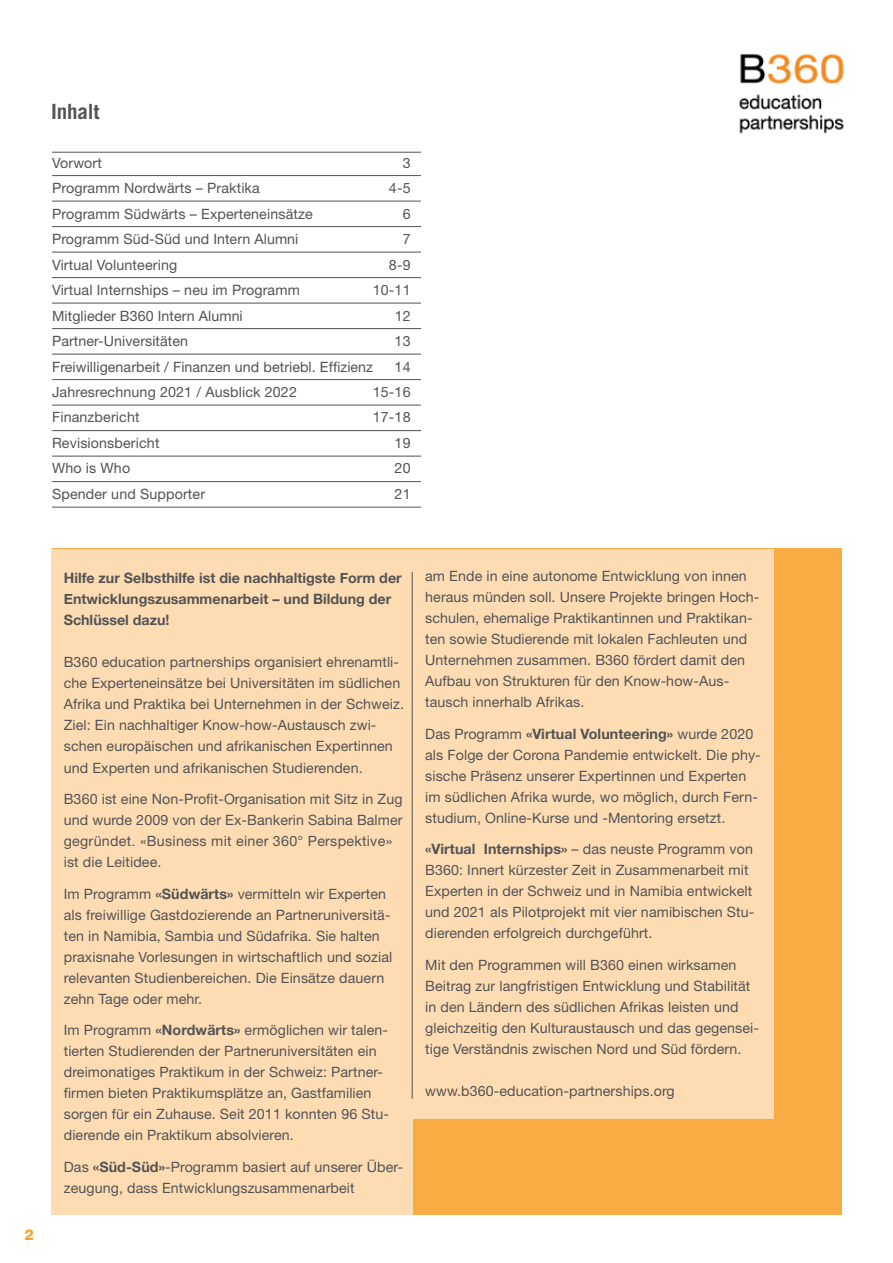
<style>
.page{position:relative;width:893px;height:1263px;background:#fff}
.page>*{position:absolute;margin:0;border:0;box-sizing:border-box;transform-origin:0 0}
.t1{font:700 21px "Trade Gothic";letter-spacing:-.005em;color:#535355}
.t2{font:800 15px "Helvetica Neue";color:#f9a22b}
.t3{font:14.25px/21px "Helvetica Neue";letter-spacing:.005em;color:#535355}
.t4{font:700 14.25px/21px "Helvetica Neue";color:#535355}
.s1{font-weight:700}
</style>
<div class="page">
<div style="left:52px;top:549px;width:790px;height:666px;background:#faac44"></div>
<img style="left:739px;top:53px;width:105px;height:81px">
<hr style="left:52px;top:152px;width:369px;height:1px;background:#535355">
<hr style="left:52px;top:175px;width:369px;height:1px;background:#535355">
<hr style="left:52px;top:201px;width:369px;height:1px;background:#535355">
<hr style="left:52px;top:226px;width:369px;height:1px;background:#535355">
<hr style="left:52px;top:252px;width:369px;height:1px;background:#535355">
<hr style="left:52px;top:277px;width:369px;height:1px;background:#535355">
<hr style="left:52px;top:303px;width:369px;height:1px;background:#535355">
<hr style="left:52px;top:328px;width:369px;height:1px;background:#535355">
<hr style="left:52px;top:354px;width:369px;height:1px;background:#535355">
<hr style="left:52px;top:379px;width:369px;height:1px;background:#535355">
<hr style="left:52px;top:405px;width:369px;height:1px;background:#535355">
<hr style="left:52px;top:430px;width:369px;height:1px;background:#535355">
<hr style="left:52px;top:456px;width:369px;height:1px;background:#535355">
<hr style="left:52px;top:481px;width:369px;height:1px;background:#535355">
<hr style="left:52px;top:507px;width:369px;height:1px;background:#535355">
<div style="left:51px;top:549px;width:361px;height:666px;background:#fedcb3"></div>
<div style="left:412px;top:549px;width:362px;height:569px;background:#fedcb3"></div>
<hr style="left:412px;top:572px;width:1px;height:527px;background:#535355">
<h1 class="t1" style="left:51px;top:99px;width:50px">Inhalt</h1>
<p class="t3" style="left:52px;top:152px;width:51px">Vorwort</p>
<p class="t3" style="left:403px;top:152px;width:9px">3</p>
<p class="t3" style="left:52px;top:177px;width:209px">Programm Nordwärts – Praktika</p>
<p class="t3" style="left:389px;top:177px;width:23px">4-5</p>
<p class="t3" style="left:52px;top:203px;width:262px">Programm Südwärts – Experteneinsätze</p>
<p class="t3" style="left:403px;top:203px;width:9px">6</p>
<p class="t3" style="left:52px;top:228px;width:248px">Programm Süd-Süd und Intern Alumni</p>
<p class="t3" style="left:403px;top:228px;width:9px">7</p>
<p class="t3" style="left:52px;top:254px;width:127px">Virtual Volunteering</p>
<p class="t3" style="left:389px;top:254px;width:23px">8-9</p>
<p class="t3" style="left:52px;top:279px;width:249px">Virtual Internships – neu im Programm</p>
<p class="t3" style="left:373px;top:279px;width:39px">10-11</p>
<p class="t3" style="left:52px;top:305px;width:192px">Mitglieder B360 Intern Alumni</p>
<p class="t3" style="left:395px;top:305px;width:17px">12</p>
<p class="t3" style="left:52px;top:330px;width:138px">Partner-Universitäten</p>
<p class="t3" style="left:395px;top:330px;width:17px">13</p>
<p class="t3" style="left:52px;top:356px;width:323px">Freiwilligenarbeit / Finanzen und betriebl. Effizienz</p>
<p class="t3" style="left:395px;top:356px;width:17px">14</p>
<p class="t3" style="left:52px;top:381px;width:246px">Jahresrechnung 2021 / Ausblick 2022</p>
<p class="t3" style="left:373px;top:381px;width:39px">15-16</p>
<p class="t3" style="left:52px;top:407px;width:89px">Finanzbericht</p>
<p class="t3" style="left:373px;top:407px;width:39px">17-18</p>
<p class="t3" style="left:52px;top:432px;width:109px">Revisionsbericht</p>
<p class="t3" style="left:395px;top:432px;width:17px">19</p>
<p class="t3" style="left:52px;top:458px;width:80px">Who is Who</p>
<p class="t3" style="left:395px;top:458px;width:17px">20</p>
<p class="t3" style="left:52px;top:483px;width:155px">Spender und Supporter</p>
<p class="t3" style="left:395px;top:483px;width:17px">21</p>
<p class="t2" style="left:25px;top:1226px;width:11px">2</p>
<p class="t4" style="left:64px;top:568px;width:339px">Hilfe zur Selbsthilfe ist die nachhaltigste Form der<br>Entwicklungszusammenarbeit – und Bildung der<br>Schlüssel dazu!</p>
<p class="t3" style="left:64px;top:652px;width:342px">B360 education partnerships organisiert ehrenamtli&shy;che Experteneinsätze bei Universitäten im südlichen Afrika und Praktika bei Unternehmen in der Schweiz.<br>Ziel: Ein nachhaltiger Know-how-Austausch zwi&shy;schen europäischen und afrikanischen Expertinnen und Experten und afrikanischen Studierenden.</p>
<p class="t3" style="left:64px;top:788px;width:340px">B360 ist eine Non-Profit-Organisation mit Sitz in Zug und wurde 2009 von der Ex-Bankerin Sabina Balmer gegründet. «Business mit einer 360° Perspektive» ist die Leitidee.</p>
<p class="t3" style="left:64px;top:883px;width:330px">Im Programm <span class="s1">«Südwärts»</span> vermitteln wir Experten als freiwillige Gastdozierende an Partneruniversitä&shy;ten in Namibia, Sambia und Südafrika. Sie halten praxisnahe Vorlesungen in wirtschaftlich und sozial relevanten Studienbereichen. Die Einsätze dauern zehn Tage oder mehr.</p>
<p class="t3" style="left:64px;top:1019px;width:327px">Im Programm <span class="s1">«Nordwärts»</span> ermöglichen wir talen&shy;tierten Studierenden der Partneruniversitäten ein dreimonatiges Praktikum in der Schweiz: Partner&shy;firmen bieten Praktikumsplätze an, Gastfamilien sorgen für ein Zuhause. Seit 2011 konnten 96 Stu&shy;dierende ein Praktikum absolvieren.</p>
<p class="t3" style="left:64px;top:1156px;width:341px">Das <span class="s1">«Süd-Süd»</span>-Programm basiert auf unserer Über&shy;zeugung, dass Entwicklungszusammenarbeit</p>
<p class="t3" style="left:425px;top:565px;width:336px">am Ende in eine autonome Entwicklung von innen heraus münden soll. Unsere Projekte bringen Hoch&shy;schulen, ehemalige Praktikantinnen und Praktikan&shy;ten sowie Studierende mit lokalen Fachleuten und Unternehmen zusammen. B360 fördert damit den Aufbau von Strukturen für den Know-how-Aus&shy;tausch innerhalb Afrikas.</p>
<p class="t3" style="left:425px;top:723px;width:337px">Das Programm <span class="s1">«Virtual Volunteering»</span> wurde 2020 als Folge der Corona Pandemie entwickelt. Die phy&shy;sische Präsenz unserer Expertinnen und Experten im südlichen Afrika wurde, wo möglich, durch Fern&shy;studium, Online-Kurse und -Mentoring ersetzt.</p>
<p class="t3" style="left:425px;top:838px;width:331px"><span class="s1">«Virtual Internships»</span> – das neuste Programm von B360: Innert kürzester Zeit in Zusammenarbeit mit Experten in der Schweiz und in Namibia entwickelt und 2021 als Pilotprojekt mit vier namibischen Stu&shy;dierenden erfolgreich durchgeführt.</p>
<p class="t3" style="left:425px;top:954px;width:335px">Mit den Programmen will B360 einen wirksamen Beitrag zur langfristigen Entwicklung und Stabilität in den Ländern des südlichen Afrikas leisten und gleichzeitig den Kulturaustausch und das gegensei&shy;tige Verständnis zwischen Nord und Süd fördern.</p>
<p class="t3" style="left:425px;top:1080px;width:251px">www.b360-education-partnerships.org</p>
</div>
